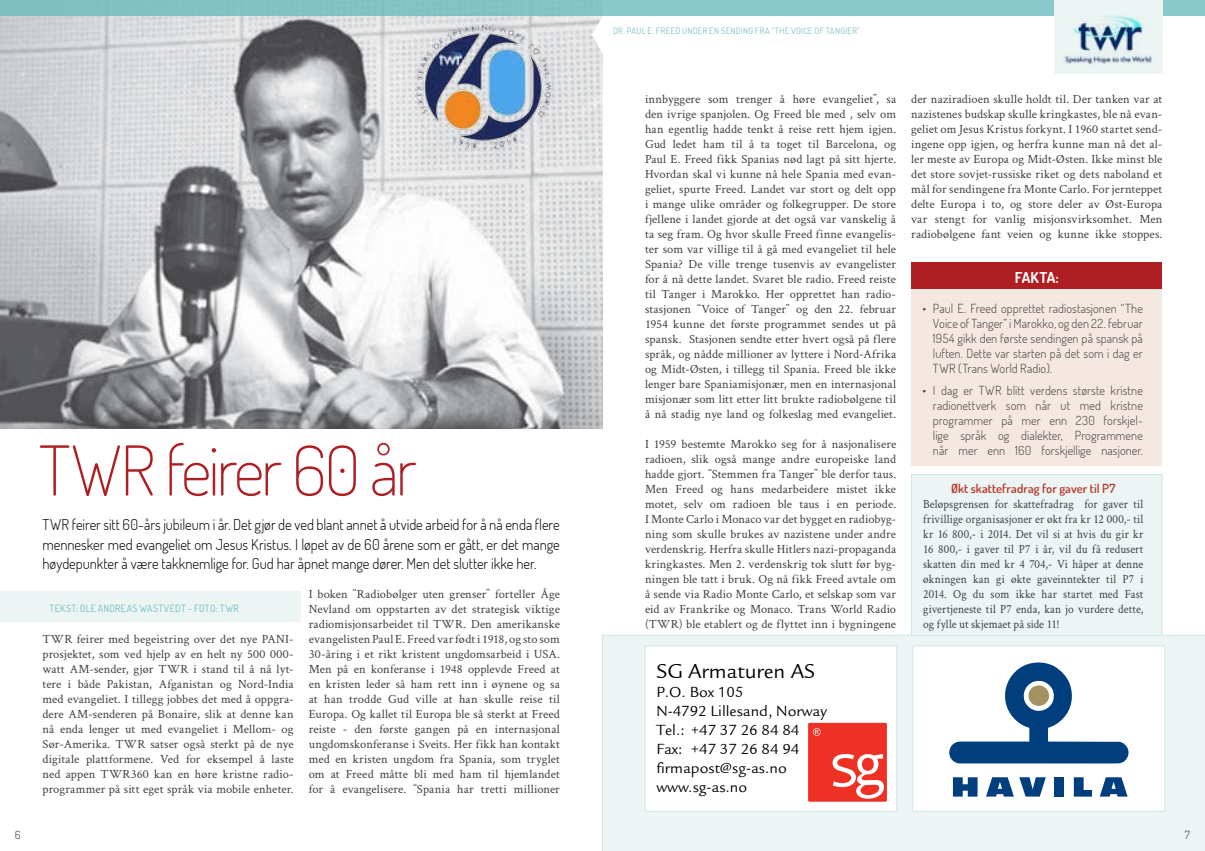
<style>
.page{position:relative;width:1205px;height:851px;background:#fff}
.page>*{position:absolute;margin:0;border:0;box-sizing:border-box;transform-origin:0 0}
.t1{font:200 68.75px "Terminal Dosis";letter-spacing:-.05em;color:#af1e23}
.t2{font:21.88px "Legacy San ITC";color:#000}
.t3{font:15.88px/19px "Legacy San ITC";color:#000}
.t4{font:300 15px/19.4px "Terminal Dosis";letter-spacing:-.005em;color:#000;text-align:justify}
.t5{font:700 15px "Terminal Dosis";letter-spacing:-.015em;color:#fff}
.t6{font:12.5px/15px "Crimson";letter-spacing:.005em;color:#414042;text-align:justify}
.t7{font:300 12.5px/15px "Terminal Dosis";letter-spacing:.005em;color:#414042;text-align:justify}
.t8{font:12.5px/15px "Crimson";letter-spacing:.005em;color:#414042;text-align:justify;scale:.92 1}
.t9{font:600 12.5px "Terminal Dosis";letter-spacing:.005em;color:#b5392d}
.t10{font:11.75px "Legacy San ITC";color:#000}
.t11{font:11.25px "Terminal Dosis";color:#58595b}
.t12{font:10px "Terminal Dosis";letter-spacing:.04em;color:#6ebbbf}
.t13{font:8.75px "Terminal Dosis";letter-spacing:.04em;color:#7cc1c4}
.t14{font:8.5px "Legacy San ITC";color:#000}
.s1{font-family:"Terminal Dosis"}
</style>
<div class="page">
<div style="left:911px;top:474px;width:251px;height:161px;background:#ecf5f4"></div>
<img style="left:0;top:16px;width:602px;height:412px">
<div style="left:602px;top:635px;width:603px;height:215px;background:#ecf5f4"></div>
<div style="left:0;top:591px;width:301px;height:30px;background:#ecf5f4"></div>
<div style="left:911px;top:262px;width:251px;height:204px;background:#f5e8e1"></div>
<div style="left:911px;top:262px;width:251px;height:27px;background:#af1e23"></div>
<div style="left:645px;top:645px;width:252px;height:166px;background:#fff"></div>
<div style="left:808px;top:722px;width:79px;height:79px;background:#ee3124"></div>
<svg style="left:832px;top:754px;width:52px;height:44px"></svg>
<svg style="left:813px;top:728px;width:7px;height:7px"></svg>
<div style="left:645px;top:645px;width:252px;height:166px;border:1px solid #cee6e6"></div>
<div style="left:0;top:0;width:1205px;height:16px;background:#86c3c7"></div>
<div style="left:1054px;top:0;width:108px;height:74px;background:#ecf5f4"></div>
<img style="left:1062px;top:15px;width:94px;height:49px">
<svg style="left:592px;top:17px;width:10px;height:36px"></svg>
<div style="left:913px;top:645px;width:251px;height:166px;background:#fff"></div>
<svg style="left:953px;top:777px;width:24px;height:19px"></svg>
<svg style="left:986px;top:777px;width:60px;height:19px"></svg>
<div style="left:1054px;top:777px;width:10px;height:19px;background:#003e7e"></div>
<svg style="left:1074px;top:777px;width:18px;height:19px"></svg>
<svg style="left:1100px;top:777px;width:27px;height:19px"></svg>
<svg style="left:949px;top:662px;width:180px;height:102px"></svg>
<div style="left:912px;top:645px;width:253px;height:166px;border:1px solid #cee6e6"></div>
<img style="left:406px;top:16px;width:160px;height:145px">
<h1 class="t1" style="left:39px;top:425px;width:379px">TWR feirer 60 år</h1>
<p class="t4" style="left:43px;top:514px;width:519px">TWR feirer sitt 60-års jubileum i år. Det gjør de ved blant annet å utvide arbeid for å nå enda flere mennesker med evangeliet om Jesus Kristus. I løpet av de 60 årene som er gått, er det mange høydepunkter å være takknemlige for. Gud har åpnet mange dører. Men det slutter ikke her.</p>
<p class="t12" style="left:50px;top:601px;width:191px">TEKST: OLE ANDR EAS WASTVEDT - FOTO: TWR</p>
<p class="t6" style="left:309px;top:586px;width:253px">I boken <span class="s1">“</span>Radiobølger uten grenser<span class="s1">”</span> forteller Åge Nevland om oppstarten av det strategisk viktige radiomisjonsarbeidet til TWR. Den amerikanske evangelisten Paul E. Freed var født i 1918, og sto som 30-åring i et rikt kristent ungdomsarbeid i USA.<br>Men på en konferanse i 1948 opplevde Freed at en kristen leder så ham rett inn i øynene og sa at han trodde Gud ville at han skulle reise til Europa. Og kallet til Europa ble så sterkt at Freed reiste - den første gangen på en internasjonal ungdomskonferanse i Sveits. Her fikk han kontakt med en kristen ungdom fra Spania, som tryglet om at Freed måtte bli med ham til hjemlandet for å evangelisere. <span class="s1">“</span>Spania har tretti millioner</p>
<p class="t6" style="left:43px;top:631px;width:253px">TWR feirer med begeistring over det nye PANI&shy;prosjektet, som ved hjelp av en helt ny 500 000- watt AM-sender, gjør TWR i stand til å nå lyt&shy;tere i både Pakistan, Afganistan og Nord-India med evangeliet. I tillegg jobbes det med å oppgra&shy;dere AM-senderen på Bonaire, slik at denne kan nå enda lenger ut med evangeliet i Mellom- og Sør-Amerika. TWR satser også sterkt på de nye digitale plattformene. Ved for eksempel å laste ned appen TWR360 kan en høre kristne radio&shy;programmer på sitt eget språk via mobile enheter.</p>
<p class="t13" style="left:613px;top:25px;width:148px">DR. PAUL E. FREED UNDER EN SENDING FRA</p>
<p class="t13" style="left:771px;top:25px;width:90px">“THE VOICE OF TANGIER”</p>
<p class="t6" style="left:645px;top:91px;width:253px">innbyggere som trenger å høre evangeliet<span class="s1">”</span>, sa den ivrige spanjolen. Og Freed ble med , selv om han egentlig hadde tenkt å reise rett hjem igjen.<br>Gud ledet ham til å ta toget til Barcelona, og Paul E. Freed fikk Spanias nød lagt på sitt hjerte.<br>Hvordan skal vi kunne nå hele Spania med evan&shy;geliet, spurte Freed. Landet var stort og delt opp i mange ulike områder og folkegrupper. De store fjellene i landet gjorde at det også var vanskelig å ta seg fram. Og hvor skulle Freed finne evangelis&shy;ter som var villige til å gå med evangeliet til hele Spania? De ville trenge tusenvis av evangelister for å nå dette landet. Svaret ble radio. Freed reiste til Tanger i Marokko. Her opprettet han radio&shy;stasjonen <span class="s1">“</span>Voice of Tanger<span class="s1">”</span> og den 22. februar 1954 kunne det første programmet sendes ut på spansk. Stasjonen sendte etter hvert også på flere språk, og nådde millioner av lyttere i Nord-Afrika og Midt-Østen, i tillegg til Spania. Freed ble ikke lenger bare Spaniamisjonær, men en internasjonal misjonær som litt etter litt brukte radiobølgene til å nå stadig nye land og folkeslag med evangeliet.</p>
<p class="t6" style="left:645px;top:436px;width:253px">I 1959 bestemte Marokko seg for å nasjonalisere radioen, slik også mange andre europeiske land hadde gjort. <span class="s1">“</span>Stemmen fra Tanger<span class="s1">”</span> ble derfor taus.<br>Men Freed og hans medarbeidere mistet ikke motet, selv om radioen ble taus i en periode.<br>I Monte Carlo i Monaco var det bygget en radiobyg&shy;ning som skulle brukes av nazistene under andre verdenskrig. Herfra skulle Hitlers nazi-propaganda kringkastes. Men 2. verdenskrig tok slutt før byg&shy;ningen ble tatt i bruk. Og nå fikk Freed avtale om å sende via Radio Monte Carlo, et selskap som var eid av Frankrike og Monaco. Trans World Radio (TWR) ble etablert og de flyttet inn i bygningene</p>
<h2 class="t2" style="left:656px;top:657px;width:160px">SG Armaturen AS</h2>
<p class="t3" style="left:656px;top:681px;width:172px">P.O. Box 105<br>N-4792 Lillesand, Norway<br>Tel.: +47 37 26 84 84<br>Fax: +47 37 26 84 94 firmapost@sg-as.no www.sg-as.no</p>
<p class="t10" style="left:672px;top:723px;width:87px">SG Armaturen AS</p>
<p class="t14" style="left:672px;top:746px;width:93px">N-4792 Lillesand, Norway</p>
<p class="t14" style="left:672px;top:767px;width:78px">Fax: +47 37 26 84 94</p>
<p class="t14" style="left:672px;top:787px;width:50px">www.sg-as.no</p>
<p class="t6" style="left:911px;top:91px;width:253px">der naziradioen skulle holdt til. Der tanken var at nazistenes budskap skulle kringkastes, ble nå evan&shy;geliet om Jesus Kristus forkynt. I 1960 startet send&shy;ingene opp igjen, og herfra kunne man nå det al&shy;ler meste av Europa og Midt-Østen. Ikke minst ble det store sovjet-russiske riket og dets naboland et mål for sendingene fra Monte Carlo. For jernteppet delte Europa i to, og store deler av Øst-Europa var stengt for vanlig misjonsvirksomhet. Men radiobølgene fant veien og kunne ikke stoppes.</p>
<p class="t5" style="left:1015px;top:268px;width:46px">FAKTA:</p>
<p class="t7" style="left:933px;top:300px;width:211px;text-indent:-11px">• Paul E. Freed opprettet radiostasjonen “The Voice of Tanger” i Marokko, og den 22. februar 1954 gikk den første sendingen på spansk på luften. Dette var starten på det som i dag er TWR (Trans World Radio).</p>
<p class="t7" style="left:933px;top:382px;width:211px;text-indent:-11px">• I dag er TWR blitt verdens største kristne radionettverk som når ut med kristne programmer på mer enn 230 forskjel&shy;lige språk og dialekter, Programmene når mer enn 160 forskjellige nasjoner.</p>
<p class="t9" style="left:951px;top:480px;width:166px">Økt skattefradrag for gaver til P7</p>
<p class="t8" style="left:923px;top:496px;width:241px">Beløpsgrensen for skattefradrag for gaver til frivillige organisasjoner er økt fra kr 12 000,- til kr 16 800,- i 2014. Det vil si at hvis du gir kr 16 800,- i gaver til P7 i år, vil du få redusert skatten din med kr 4 704,- Vi håper at denne økningen kan gi økte gaveinntekter til P7 i 2014. Og du som ikke har startet med Fast givertjeneste til P7 enda, kan jo vurdere dette, og fylle ut skjemaet på side 11!</p>
<p class="t11" style="left:15px;top:827px;width:7px">6</p>
<p class="t11" style="left:1184px;top:827px;width:7px">7</p>
</div>
